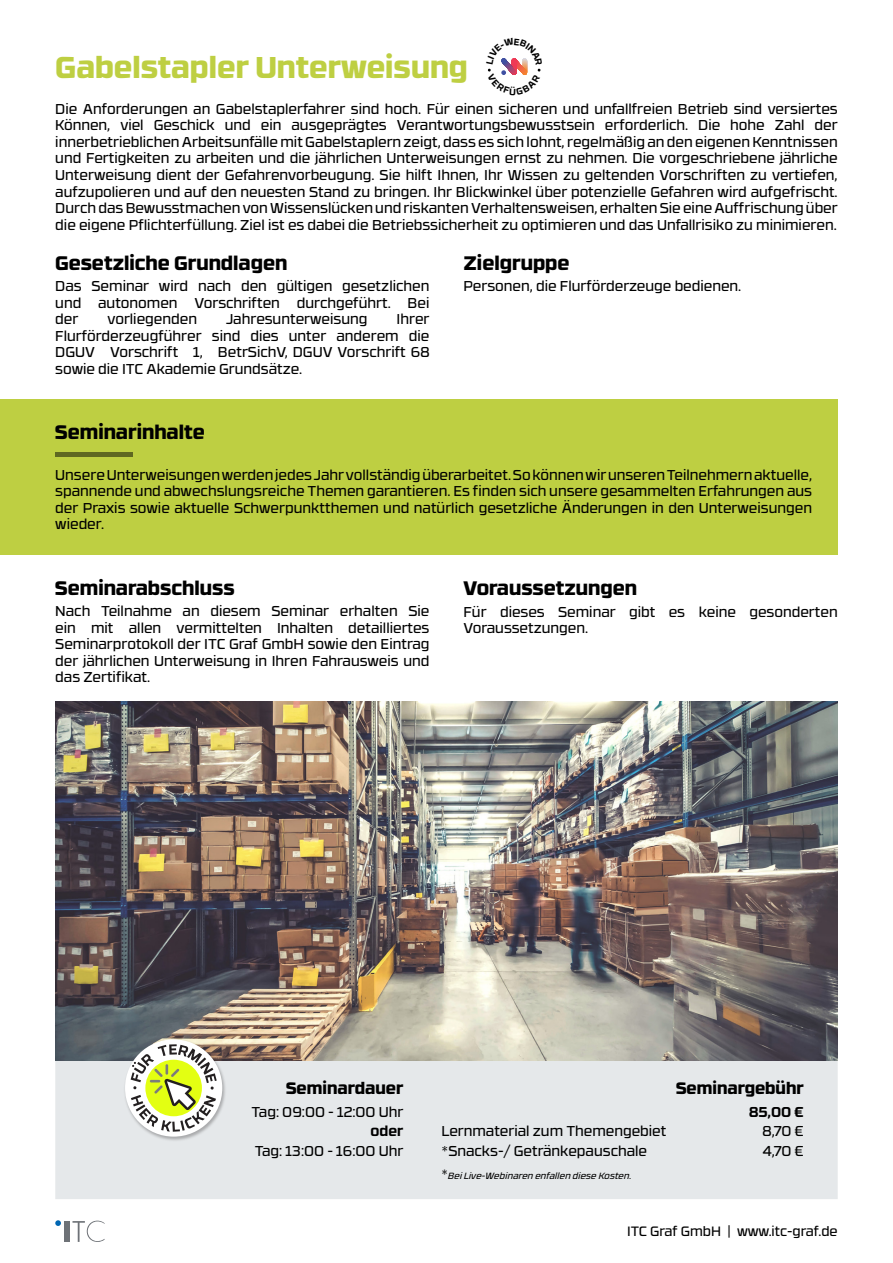
<style>
.page{position:relative;width:893px;height:1263px;background:#fff}
.page>*{position:absolute;margin:0;border:0;box-sizing:border-box;transform-origin:0 0}
.Title_33pt{font:800 30px "RB No 3.1";color:#becf42}
.Paragraph_Style_1{font:800 19.5px "RB No 3.1";color:#000}
.Paragraph_Style_1-2{font:800 16.5px "RB No 3.1";color:#000}
.Basic_font{font:14.25px/16.5px "RB No 3.1";color:#000;text-align:justify}
.t1{font:700 14.25px "RB No 3.1";color:#000}
.t2{font:13.5px "RB No 3.1";color:#000}
.Paragraph_Style_1-3{font:italic 9px "RB No 3.1";letter-spacing:.015em;color:#000}
.s1{font-style:normal;font-size:13.5px}
</style>
<div class="page">
<div style="left:55px;top:1060px;width:783px;height:139px;background:#e5e8ea"></div>
<div style="left:0;top:399px;width:838px;height:156px;background:#becf42"></div>
<hr style="left:55px;top:452px;width:78px;height:4px;background:#5f6821">
<img style="left:55px;top:702px;width:783px;height:358px">
<img style="left:123px;top:1037px;width:105px;height:105px">
<div style="left:125px;top:1039px;width:97px;height:97px;background:#fff;border-radius:50%"></div>
<svg style="left:131px;top:1044px;width:86px;height:88px"></svg>
<svg style="left:73px;top:1220px;width:32px;height:22px"></svg>
<div style="left:64px;top:1221px;width:6px;height:21px;background:#6e7277"></div>
<svg style="left:55px;top:1220px;width:6px;height:6px"></svg>
<svg style="left:487px;top:58px;width:54px;height:17px"></svg>
<p class="Title_33pt" style="left:55px;top:42px;width:414px">Gabelstapler Unterweisung</p>
<p class="Basic_font" style="left:55px;top:100px;width:784px">Die Anforderungen an Gabelstaplerfahrer sind hoch. Für einen sicheren und unfallfreien Betrieb sind versiertes Können, viel Geschick und ein ausgeprägtes Verantwortungsbewusstsein erforderlich. Die hohe Zahl der innerbetrieblichen Arbeitsunfälle mit Gabelstaplern zeigt, dass es sich lohnt, regelmäßig an den eigenen Kenntnissen und Fertigkeiten zu arbeiten und die jährlichen Unterweisungen ernst zu nehmen. Die vorgeschriebene jährliche Unterweisung dient der Gefahrenvorbeugung. Sie hilft Ihnen, Ihr Wissen zu geltenden Vorschriften zu vertiefen, aufzupolieren und auf den neuesten Stand zu bringen. Ihr Blickwinkel über potenzielle Gefahren wird aufgefrischt.<br>Durch das Bewusstmachen von Wissenslücken und riskanten Verhaltensweisen, erhalten Sie eine Auffrischung über die eigene Pflichterfüllung. Ziel ist es dabei die Betriebssicherheit zu optimieren und das Unfallrisiko zu minimieren.</p>
<p class="Paragraph_Style_1" style="left:55px;top:247px;width:234px">Gesetzliche Grundlagen</p>
<p class="Paragraph_Style_1" style="left:463px;top:247px;width:107px">Zielgruppe</p>
<p class="Basic_font" style="left:55px;top:277px;width:376px">Das Seminar wird nach den gültigen gesetzlichen und autonomen Vorschriften durchgeführt. Bei der</p>
<p class="Basic_font" style="left:107px;top:310px;width:91px">vorliegenden</p>
<p class="Basic_font" style="left:226px;top:310px;width:143px">Jahresunterweisung</p>
<p class="Basic_font" style="left:55px;top:310px;width:376px;text-indent:341px">Ihrer Flurförderzeugführer sind dies unter anderem die DGUV Vorschrift 1, BetrSichV, DGUV Vorschrift 68 sowie die ITC Akademie Grundsätze.</p>
<p class="Paragraph_Style_1" style="left:55px;top:416px;width:151px">Seminarinhalte</p>
<p class="Basic_font" style="left:463px;top:277px;width:279px">Personen, die Flurförderzeuge bedienen.</p>
<p class="Basic_font" style="left:55px;top:465px;width:758px">Unsere Unterweisungen werden jedes Jahr vollständig überarbeitet. So können wir unseren Teilnehmern aktuelle, spannende und abwechslungsreiche Themen garantieren. Es finden sich unsere gesammelten Erfahrungen aus der Praxis sowie aktuelle Schwerpunktthemen und natürlich gesetzliche Änderungen in den Unterweisungen wieder.</p>
<p class="Paragraph_Style_1" style="left:55px;top:572px;width:181px">Seminarabschluss</p>
<p class="Paragraph_Style_1" style="left:463px;top:572px;width:175px">Voraussetzungen</p>
<p class="Basic_font" style="left:55px;top:602px;width:376px">Nach Teilnahme an diesem Seminar erhalten Sie ein mit allen vermittelten Inhalten detailliertes Seminarprotokoll der ITC Graf GmbH sowie den Eintrag der jährlichen Unterweisung in Ihren Fahrausweis und das Zertifikat.</p>
<p class="Basic_font" style="left:463px;top:602px;width:376px">Für dieses Seminar gibt es keine gesonderten<br>Voraussetzungen.</p>
<p class="Paragraph_Style_1-2" style="left:286px;top:1074px;width:119px">Seminardauer</p>
<p class="Paragraph_Style_1-2" style="left:676px;top:1074px;width:129px">Seminargebühr</p>
<p class="Basic_font" style="left:252px;top:1103px;width:153px">Tag: 09:00 - 12:00 Uhr</p>
<p class="t1" style="left:749px;top:1101px;width:56px">85,00 €</p>
<p class="t1" style="left:371px;top:1120px;width:34px">oder</p>
<p class="Basic_font" style="left:442px;top:1122px;width:226px">Lernmaterial zum Themengebiet</p>
<p class="Basic_font" style="left:762px;top:1122px;width:43px">8,70 €</p>
<p class="Basic_font" style="left:255px;top:1141px;width:150px">Tag: 13:00 - 16:00 Uhr</p>
<p class="Basic_font" style="left:442px;top:1141px;width:207px">*Snacks-/ Getränkepauschale</p>
<p class="Basic_font" style="left:763px;top:1141px;width:43px">4,70 €</p>
<p class="Paragraph_Style_1-3" style="left:442px;top:1168px;width:192px"><span class="s1">*</span>Bei Live-Webinaren enfallen diese Kosten.</p>
<p class="t2" style="left:627px;top:1221px;width:212px">ITC Graf GmbH | www.itc-graf.de</p>
</div>
